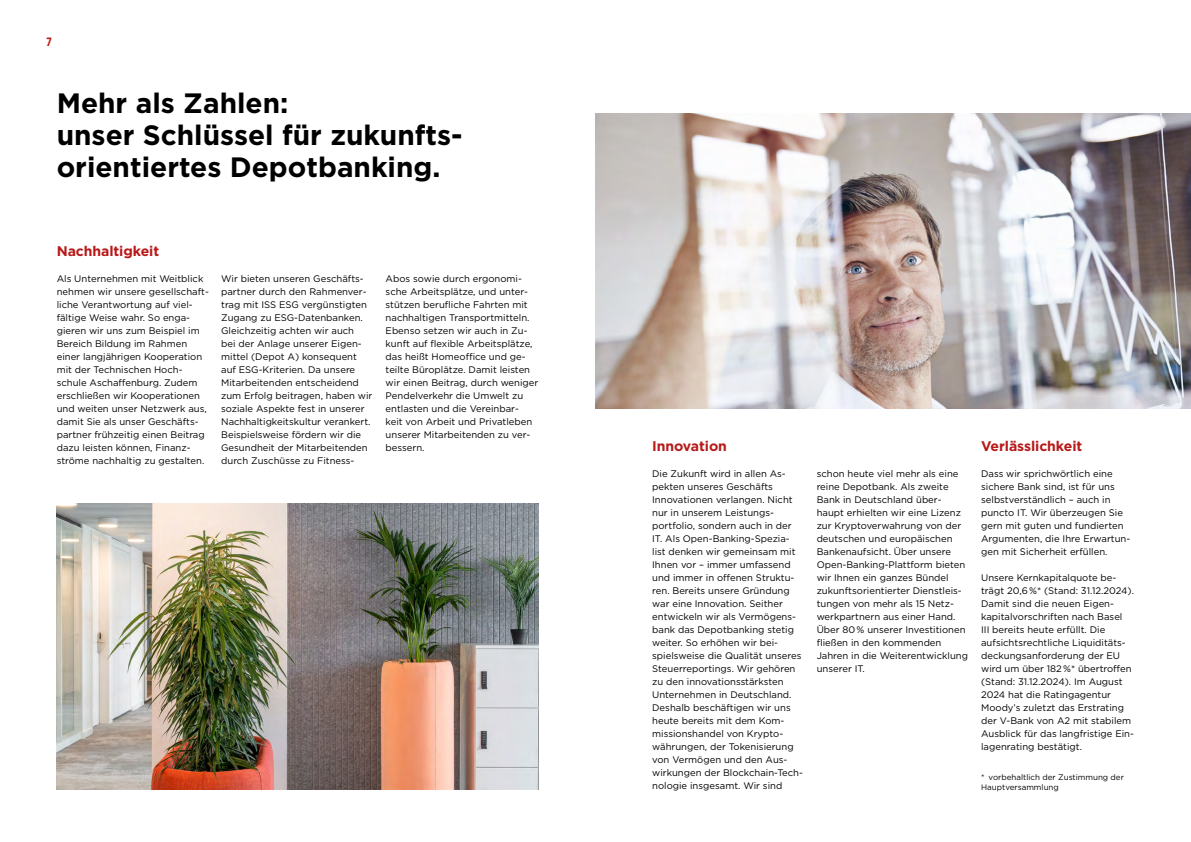
<style>
.page{position:relative;width:1191px;height:842px;background:#fff}
.page>*{position:absolute;margin:0;border:0;box-sizing:border-box;transform-origin:0 0}
.t1{font:700 28px/32px "Gotham";color:#000}
.t2{font:700 14px "Gotham";letter-spacing:-.005em;color:#b71918}
.t3{font:700 12px "Gotham X Narrow";color:#b71918}
.t4{font:9.5px/13px "Gotham";color:#000}
.t5{font:8px/9.6px "Gotham";color:#000}
</style>
<div class="page">
<img style="left:57px;top:503px;width:482px;height:286px">
<img style="left:595px;top:113px;width:596px;height:295px">
<p class="t3" style="left:46px;top:34px;width:7px">7</p>
<h1 class="t1" style="left:57px;top:87px;width:404px">Mehr als Zahlen:<br>unser Schlüssel für zukunfts&shy;orientiertes Depotbanking.</h1>
<h2 class="t2" style="left:57px;top:242px;width:104px">Nachhaltigkeit</h2>
<p class="t4" style="left:57px;top:272px;width:154px">Als Unternehmen mit Weitblick nehmen wir unsere gesellschaft&shy;liche Verantwortung auf viel&shy;fältige Weise wahr. So enga&shy;gieren wir uns zum Beispiel im<br>Bereich Bildung im Rahmen einer langjährigen Kooperation mit der Technischen Hoch&shy;schule Aschaffenburg. Zudem erschließen wir Kooperationen und weiten unser Netzwerk aus, damit Sie als unser Geschäfts&shy;partner frühzeitig einen Beitrag dazu leisten können, Finanz&shy;ströme nachhaltig zu gestalten.</p>
<p class="t4" style="left:221px;top:272px;width:153px">Wir bieten unseren Geschäfts&shy;partner durch den Rahmenver&shy;trag mit ISS ESG vergünstigten<br>Zugang zu ESG-Datenbanken.<br>Gleichzeitig achten wir auch<br>bei der Anlage unserer Eigen&shy;mittel (Depot A) konsequent auf ESG-Kriterien. Da unsere<br>Mitarbeitenden entscheidend zum Erfolg beitragen, haben wir soziale Aspekte fest in unserer<br>Nachhaltigkeitskultur verankert.<br>Beispielsweise fördern wir die<br>Gesundheit der Mitarbeitenden durch Zuschüsse zu Fitness-</p>
<p class="t4" style="left:386px;top:272px;width:154px">Abos sowie durch ergonomi&shy;sche Arbeitsplätze, und unter&shy;stützen berufliche Fahrten mit nachhaltigen Transportmitteln.<br>Ebenso setzen wir auch in Zu&shy;kunft auf flexible Arbeitsplätze, das heißt Homeoffice und ge&shy;teilte Büroplätze. Damit leisten wir einen Beitrag, durch weniger<br>Pendelverkehr die Umwelt zu entlasten und die Vereinbar&shy;keit von Arbeit und Privatleben unserer Mitarbeitenden zu ver&shy;bessern.</p>
<h2 class="t2" style="left:652px;top:437px;width:76px">Innovation</h2>
<p class="t4" style="left:652px;top:467px;width:152px">Die Zukunft wird in allen As&shy;pekten unseres Geschäfts<br>Innovationen verlangen. Nicht nur in unserem Leistungs&shy;portfolio, sondern auch in der<br>IT. Als Open-Banking-Spezia&shy;list denken wir gemeinsam mit<br>Ihnen vor – immer umfassend und immer in offenen Struktu&shy;ren. Bereits unsere Gründung war eine Innovation. Seither entwickeln wir als Vermögens&shy;bank das Depotbanking stetig weiter. So erhöhen wir bei&shy;spielsweise die Qualität unseres<br>Steuerreportings. Wir gehören zu den innovationsstärksten<br>Unternehmen in Deutschland.<br>Deshalb beschäftigen wir uns heute bereits mit dem Kom&shy;missionshandel von Krypto&shy;währungen, der Tokenisierung von Vermögen und den Aus&shy;wirkungen der Blockchain-Tech&shy;nologie insgesamt. Wir sind</p>
<p class="t4" style="left:816px;top:467px;width:153px">schon heute viel mehr als eine reine Depotbank. Als zweite<br>Bank in Deutschland über&shy;haupt erhielten wir eine Lizenz zur Kryptoverwahrung von der deutschen und europäischen<br>Bankenaufsicht. Über unsere<br>Open-Banking-Plattform bieten wir Ihnen ein ganzes Bündel zukunftsorientierter Dienstleis&shy;tungen von mehr als 15 Netz&shy;werkpartnern aus einer Hand.<br>Über 80 % unserer Investitionen fließen in den kommenden<br>Jahren in die Weiterentwicklung unserer IT.</p>
<h2 class="t2" style="left:981px;top:437px;width:103px">Verlässlichkeit</h2>
<p class="t4" style="left:981px;top:467px;width:151px">Dass wir sprichwörtlich eine sichere Bank sind, ist für uns selbstverständlich – auch in puncto IT. Wir überzeugen Sie gern mit guten und fundierten<br>Argumenten, die Ihre Erwartun&shy;gen mit Sicherheit erfüllen.</p>
<p class="t4" style="left:981px;top:571px;width:154px">Unsere Kernkapitalquote be&shy;trägt 20,6 %* (Stand: 31.12.2024).<br>Damit sind die neuen Eigen&shy;kapitalvorschriften nach Basel<br>III bereits heute erfüllt. Die aufsichtsrechtliche Liquiditäts&shy;deckungsanforderung der EU wird um über 182 %* übertroffen (Stand: 31.12.2024). Im August<br>2024 hat die Ratingagentur<br>Moody’s zuletzt das Erstrating der V-Bank von A2 mit stabilem<br>Ausblick für das langfristige Ein&shy;lagenrating bestätigt.</p>
<p class="t5" style="left:981px;top:772px;width:144px">* vorbehaltlich der Zustimmung der<br>Hauptversammlung</p>
</div>
